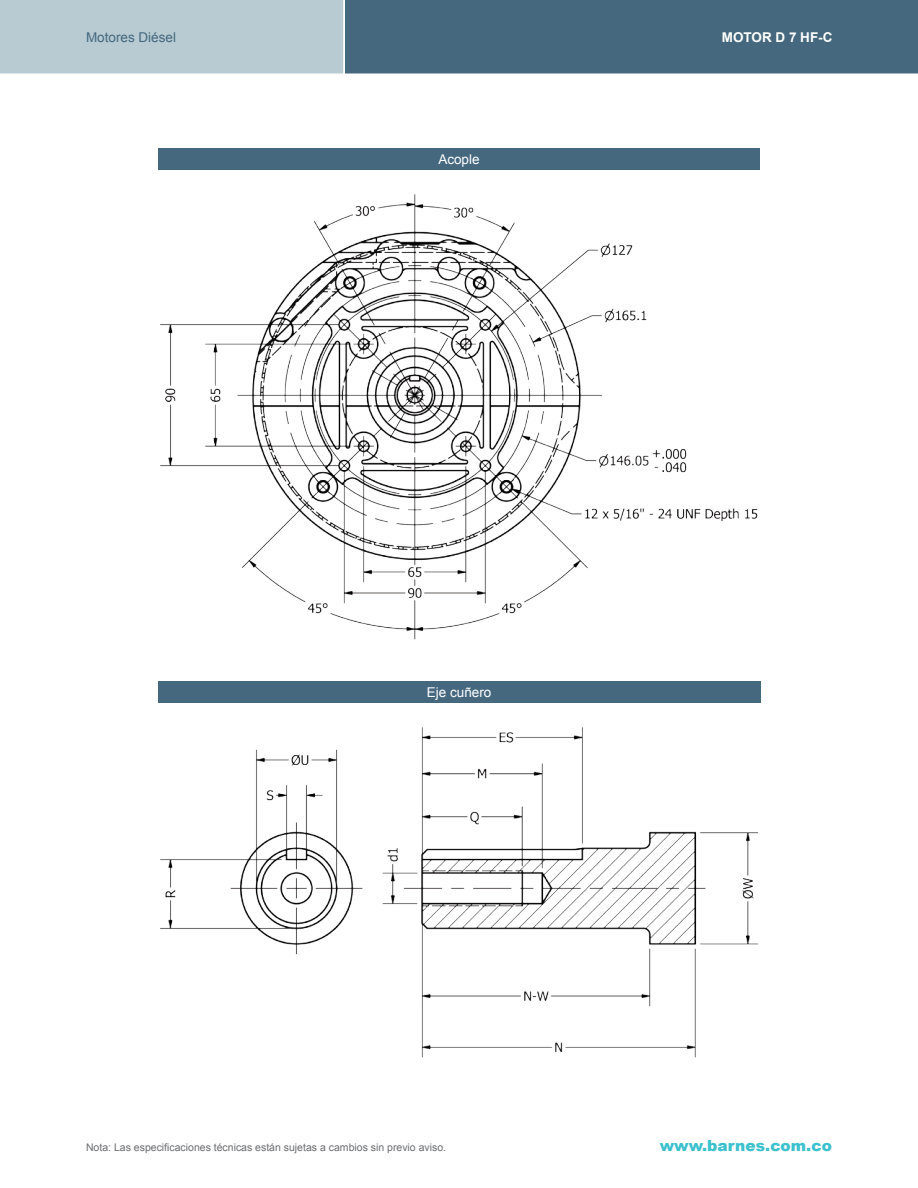
<style>
.page{position:relative;width:918px;height:1188px;background:#fff}
.page>*{position:absolute;margin:0;border:0;box-sizing:border-box;transform-origin:0 0}
.t1{font:900 15.45px "Arial";color:#3cc1ce}
.t2{font:13.5px "Arial";color:#fff}
.Familia_de_Bomba-Pág{font:13.5px "Arial";color:#45687f}
.Modelos-Páginas_inte{font:700 13.5px "Arial";color:#fff}
.t3{font:10.5px "Arial";color:#6c6d70}
</style>
<div class="page">
<svg style="left:0;top:0;width:918px;height:74px"></svg>
<img style="left:160px;top:727px;width:599px;height:331px">
<div style="left:158px;top:682px;width:602px;height:21px;background:#45687f"></div>
<div style="left:158px;top:148px;width:602px;height:22px;background:#45687f"></div>
<img style="left:160px;top:194px;width:598px;height:445px">
<p class="Familia_de_Bomba-Pág" style="left:86px;top:28px;width:92px">Motores Diésel</p>
<p class="Modelos-Páginas_inte" style="left:722px;top:28px;width:112px">MOTOR D 7 HF-C</p>
<p class="t2" style="left:438px;top:150px;width:43px">Acople</p>
<p class="t2" style="left:427px;top:684px;width:66px">Eje cuñero</p>
<p class="t3" style="left:86px;top:1140px;width:362px">Nota: Las especificaciones técnicas están sujetas a cambios sin previo aviso.</p>
<h1 class="t1" style="left:660px;top:1134px;width:174px">www.barnes.com.co</h1>
</div>
